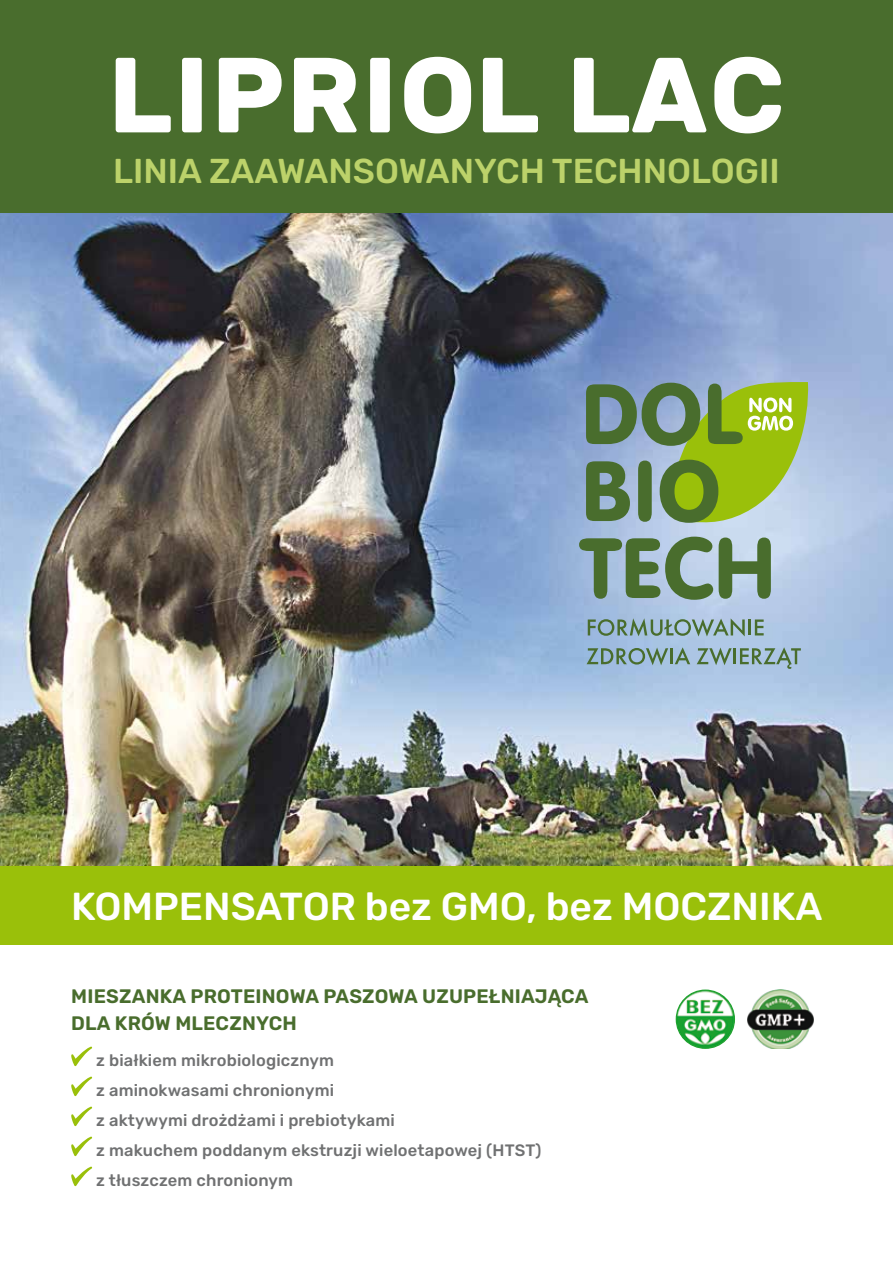
<style>
.page{position:relative;width:893px;height:1263px;background:#fff}
.page>*{position:absolute;margin:0;border:0;box-sizing:border-box;transform-origin:0 0}
.t1{font:700 106.5px "Rubik";letter-spacing:.02em;color:#fff}
.t2{font:500 39px "Rubik";color:#fff}
.t3{font:500 34.5px "Rubik";color:#bcd26a}
.t4{font:600 19.5px/27px "Rubik";letter-spacing:.01em;color:#496d2d}
.t5{font:500 16.5px/30px "Rubik";letter-spacing:.01em;color:#707172}
</style>
<div class="page">
<img style="left:0;top:213px;width:893px;height:653px">
<hr style="left:0;top:568px;width:1px;height:55px;background:#dbe6b0">
<svg style="left:71px;top:1046px;width:21px;height:20px"></svg>
<svg style="left:71px;top:1076px;width:21px;height:20px"></svg>
<svg style="left:71px;top:1106px;width:21px;height:20px"></svg>
<svg style="left:71px;top:1136px;width:21px;height:20px"></svg>
<svg style="left:71px;top:1166px;width:21px;height:20px"></svg>
<div style="left:0;top:0;width:893px;height:213px;background:#496d2d"></div>
<div style="left:0;top:866px;width:893px;height:78px;background:#9ac00a"></div>
<svg style="left:588px;top:618px;width:157px;height:18px;background:#89a6a5"></svg>
<hr style="left:748px;top:619px;width:3px;height:16px;background:#496d2d">
<svg style="left:755px;top:619px;width:9px;height:16px"></svg>
<svg style="left:586px;top:647px;width:82px;height:18px"></svg>
<hr style="left:670px;top:648px;width:3px;height:16px;background:#496d2d">
<svg style="left:675px;top:647px;width:15px;height:17px"></svg>
<svg style="left:697px;top:647px;width:104px;height:22px;background:#8fabaf"></svg>
<svg style="left:586px;top:382px;width:224px;height:141px;background:#86a560"></svg>
<svg style="left:579px;top:537px;width:134px;height:63px;background:#7e9a8b"></svg>
<svg style="left:719px;top:537px;width:52px;height:62px;background:#7c997d"></svg>
<img style="left:676px;top:990px;width:58px;height:58px;border-radius:29px">
<div style="left:676px;top:989px;width:59px;height:60px;border:1px solid #1fa12e;border-radius:50%"></div>
<img style="left:748px;top:990px;width:66px;height:59px">
<h1 class="t1" style="left:108px;top:33px;width:678px">LIPRIOL LAC</h1>
<h3 class="t3" style="left:113px;top:152px;width:668px">LINIA ZAAWANSOWANYCH TECHNOLOGII</h3>
<h2 class="t2" style="left:71px;top:885px;width:753px">KOMPENSATOR bez GMO, bez MOCZNIKA</h2>
<p class="t4" style="left:71px;top:983px;width:519px">MIESZANKA PROTEINOWA PASZOWA UZUPEŁNIAJĄCA<br>DLA KRÓW MLECZNYCH</p>
<p class="t5" style="left:96px;top:1046px;width:447px">z białkiem mikrobiologicznym<br>z aminokwasami chronionymi<br>z aktywymi drożdżami i prebiotykami<br>z makuchem poddanym ekstruzji wieloetapowej (HTST) z tłuszczem chronionym</p>
</div>
